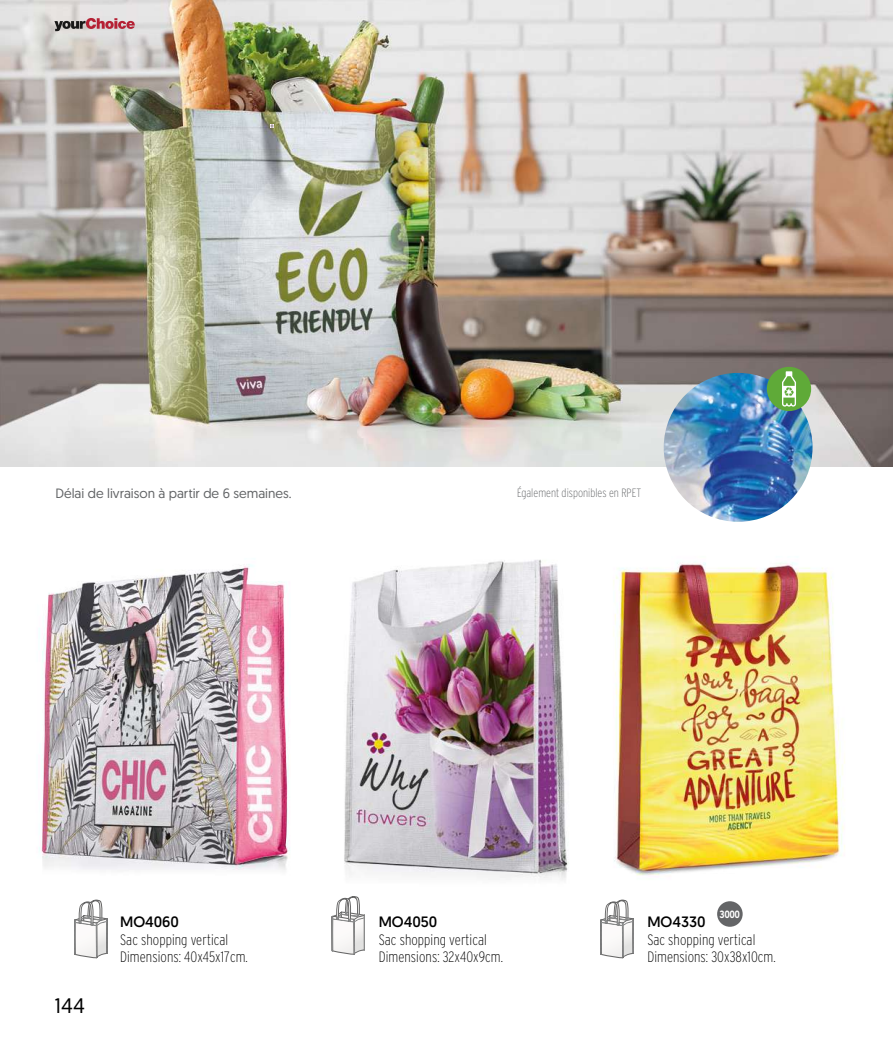
<style>
.page{position:relative;width:893px;height:1042px;background:#fff}
.page>*{position:absolute;margin:0;border:0;box-sizing:border-box;transform-origin:0 0}
.t1{font:21px "Geomanist";color:#000}
.t2{font:200 15px/16.5px "Interstate WGL Condensed";letter-spacing:.005em;color:#000}
.t3{font:15px "Geomanist";color:#000}
.t4{font:13.5px "Geomanist";color:#626466}
.t5{font:200 12px "Interstate WGL Condensed";color:#626466}
.t6{font:700 10.5px "Interstate WGL Condensed";color:#fff}
</style>
<div class="page">
<img style="left:0;top:0;width:893px;height:466px">
<svg style="left:332px;top:897px;width:33px;height:58px"></svg>
<svg style="left:600px;top:899px;width:34px;height:60px"></svg>
<svg style="left:74px;top:899px;width:34px;height:60px"></svg>
<img style="left:664px;top:373px;width:148px;height:149px;border-radius:74px">
<img style="left:613px;top:561px;width:232px;height:315px">
<img style="left:617px;top:565px;width:221px;height:304px">
<img style="left:350px;top:559px;width:219px;height:338px">
<img style="left:350px;top:560px;width:216px;height:312px">
<img style="left:39px;top:564px;width:311px;height:311px">
<img style="left:42px;top:568px;width:245px;height:296px">
<div style="left:717px;top:901px;width:26px;height:26px;background:#646567;border-radius:50%"></div>
<div style="left:767px;top:367px;width:44px;height:44px;background:#5faa38;border-radius:50%"></div>
<svg style="left:782px;top:371px;width:14px;height:35px"></svg>
<svg style="left:54px;top:18px;width:81px;height:13px"></svg>
<p class="t4" style="left:55px;top:485px;width:238px">Délai de livraison à partir de 6 semaines.</p>
<p class="t5" style="left:517px;top:485px;width:126px">Également disponibles en RPET</p>
<h1 class="t1" style="left:54px;top:992px;width:32px">144</h1>
<p class="t3" style="left:120px;top:912px;width:60px">MO4060</p>
<p class="t2" style="left:120px;top:930px;width:129px">Sac shopping vertical<br>Dimensions: 40x45x17cm.</p>
<p class="t3" style="left:379px;top:912px;width:60px">MO4050</p>
<p class="t2" style="left:379px;top:930px;width:126px">Sac shopping vertical<br>Dimensions: 32x40x9cm.</p>
<p class="t6" style="left:720px;top:906px;width:22px">3000</p>
<p class="t3" style="left:647px;top:912px;width:60px">MO4330</p>
<p class="t2" style="left:647px;top:930px;width:130px">Sac shopping vertical<br>Dimensions: 30x38x10cm.</p>
</div>
